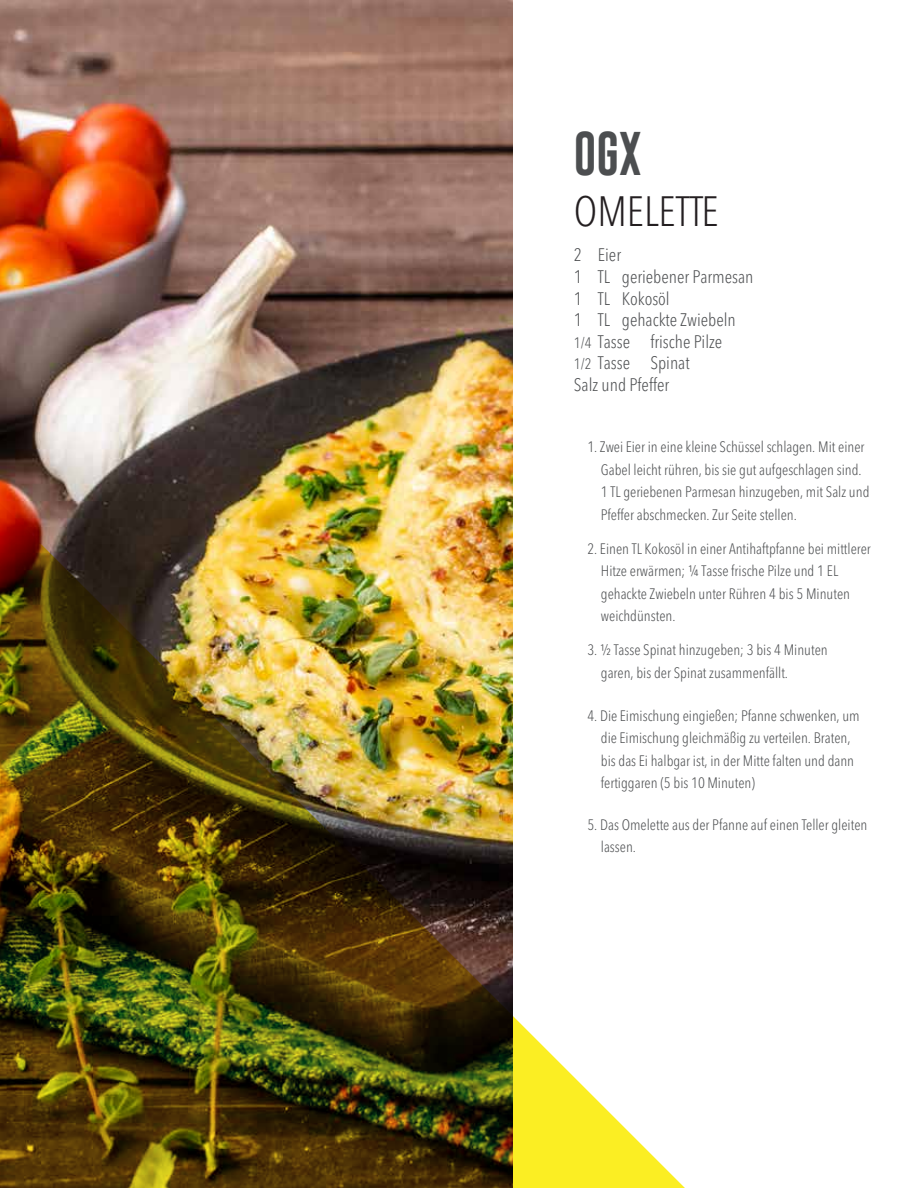
<style>
.page{position:relative;width:918px;height:1188px;background:#fff}
.page>*{position:absolute;margin:0;border:0;box-sizing:border-box;transform-origin:0 0}
.t1{font:45px "Gobold";color:#4c4e50}
.t2{font:300 condensed 42px "Avenir Next LT Pro";color:#241f21}
.t3{font:300 condensed 18px/21.6px "Avenir Next LT Pro";color:#4c4e50}
.t4{font:300 condensed 15px/22.5px "Avenir Next LT Pro";color:#4c4e50}
.s1{font-size:15px}
</style>
<div class="page">
<img style="left:0;top:0;width:685px;height:1188px">
<h1 class="t1" style="left:574px;top:125px;width:69px">OGX</h1>
<h2 class="t2" style="left:574px;top:186px;width:146px">OMELETTE</h2>
<p class="t3" style="left:574px;top:244px;width:181px">2 Eier<br>1 TL geriebener Parmesan<br>1 TL Kokosöl<br>1 TL gehackte Zwiebeln<br><span class="s1">1/4</span> Tasse frische Pilze<br><span class="s1">1/2</span> Tasse Spinat<br>Salz und Pfeffer</p>
<p class="t4" style="left:601px;top:436px;width:270px;text-indent:-14px">1. Zwei Eier in eine kleine Schüssel schlagen. Mit einer Gabel leicht rühren, bis sie gut aufgeschlagen sind.<br>1 TL geriebenen Parmesan hinzugeben, mit Salz und Pfeffer abschmecken. Zur Seite stellen.</p>
<p class="t4" style="left:601px;top:537px;width:271px;text-indent:-14px">2. Einen TL Kokosöl in einer Antihaftpfanne bei mittlerer Hitze erwärmen; ¼ Tasse frische Pilze und 1 EL gehackte Zwiebeln unter Rühren 4 bis 5 Minuten weichdünsten.</p>
<p class="t4" style="left:601px;top:639px;width:228px;text-indent:-14px">3. ½ Tasse Spinat hinzugeben; 3 bis 4 Minuten garen, bis der Spinat zusammenfällt.</p>
<p class="t4" style="left:601px;top:704px;width:260px;text-indent:-14px">4. Die Eimischung eingießen; Pfanne schwenken, um die Eimischung gleichmäßig zu verteilen. Braten, bis das Ei halbgar ist, in der Mitte falten und dann fertiggaren (5 bis 10 Minuten)</p>
<p class="t4" style="left:601px;top:813px;width:268px;text-indent:-14px">5. Das Omelette aus der Pfanne auf einen Teller gleiten lassen.</p>
</div>
